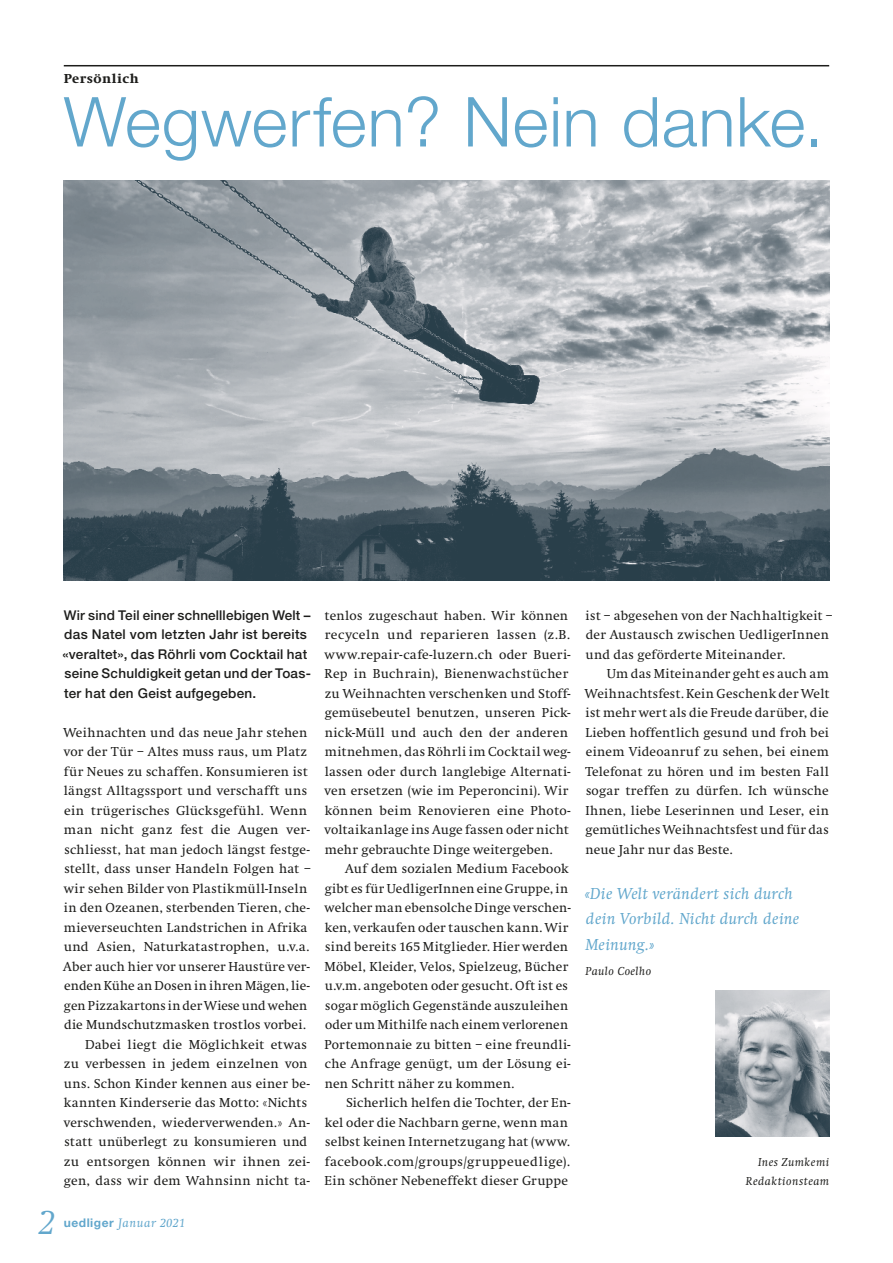
<style>
.page{position:relative;width:893px;height:1263px;background:#fff}
.page>*{position:absolute;margin:0;border:0;box-sizing:border-box;transform-origin:0 0}
.t1{font:300 69px "Helvetica Neue";letter-spacing:.01em;color:#62a7cc}
.t2{font:italic 300 36px "Swift";color:#62a7cc}
.t3{font:italic 16.5px/25.5px "Swift";letter-spacing:.01em;color:#62a7cc}
.t4{font:13.5px/19.5px "Swift";letter-spacing:.02em;color:#1d1d1b}
.t5{font:500 13.5px/19.5px "Helvetica Neue";letter-spacing:.02em;color:#1d1d1b}
.t6{font:800 13.5px "Swift";letter-spacing:.04em;color:#1d1d1b}
.t7{font:italic 12.75px "Swift";letter-spacing:.04em;color:#62a7cc}
.t8{font:italic 12px/19.5px "Swift";letter-spacing:.045em;color:#1d1d1b;text-align:right}
.s1{font-family:"Helvetica Neue";font-weight:700;font-style:normal;font-size:12px}
</style>
<div class="page">
<hr style="left:64px;top:65px;width:765px;height:1px;background:#1d1d1b">
<img style="left:64px;top:180px;width:765px;height:401px">
<img style="left:716px;top:990px;width:113px;height:147px">
<p class="t6" style="left:64px;top:72px;width:76px">Persönlich</p>
<h1 class="t1" style="left:64px;top:80px;width:761px">Wegwerfen? Nein danke.</h1>
<p class="t5" style="left:62px;top:605px;width:250px">Wir sind Teil einer schnelllebigen Welt – das Natel vom letzten Jahr ist bereits «veraltet», das Röhrli vom Cocktail hat seine Schuldigkeit getan und der Toas&shy;ter hat den Geist aufgegeben.</p>
<p class="t4" style="left:63px;top:723px;width:246px">Weihnachten und das neue Jahr stehen</p>
<p class="t4" style="left:64px;top:742px;width:245px">vor der Tür – Altes muss raus, um Platz</p>
<p class="t4" style="left:64px;top:762px;width:245px">für Neues zu schaffen. Konsumieren ist</p>
<p class="t4" style="left:64px;top:781px;width:245px">längst Alltagssport und verschafft uns</p>
<p class="t4" style="left:64px;top:801px;width:245px">ein trügerisches Glücksgefühl. Wenn</p>
<p class="t4" style="left:64px;top:820px;width:247px">man nicht ganz fest die Augen ver-</p>
<p class="t4" style="left:64px;top:840px;width:247px">schliesst, hat man jedoch längst festge-</p>
<p class="t4" style="left:64px;top:859px;width:248px">stellt, dass unser Handeln Folgen hat –</p>
<p class="t4" style="left:64px;top:879px;width:245px">wir sehen Bilder von Plastikmüll-Inseln</p>
<p class="t4" style="left:64px;top:898px;width:247px">in den Ozeanen, sterbenden Tieren, che-</p>
<p class="t4" style="left:64px;top:918px;width:245px">mieverseuchten Landstrichen in Afrika</p>
<p class="t4" style="left:64px;top:937px;width:247px">und Asien, Naturkatastrophen, u.v.a.</p>
<p class="t4" style="left:63px;top:957px;width:248px">Aber auch hier vor unserer Haustüre ver-</p>
<p class="t4" style="left:64px;top:976px;width:247px">enden Kühe an Dosen in ihren Mägen, lie-</p>
<p class="t4" style="left:64px;top:996px;width:245px">gen Pizzakartons in der Wiese und wehen</p>
<p class="t4" style="left:64px;top:1015px;width:243px">die Mundschutzmasken trostlos vorbei.</p>
<p class="t4" style="left:85px;top:1035px;width:224px">Dabei liegt die Möglichkeit etwas</p>
<p class="t4" style="left:64px;top:1054px;width:245px">zu verbessen in jedem einzelnen von</p>
<p class="t4" style="left:64px;top:1074px;width:247px">uns. Schon Kinder kennen aus einer be-</p>
<p class="t4" style="left:64px;top:1093px;width:245px">kannten Kinderserie das Motto: «Nichts</p>
<p class="t4" style="left:64px;top:1113px;width:248px">verschwenden, wiederverwenden.» An-</p>
<p class="t4" style="left:64px;top:1132px;width:244px">statt unüberlegt zu konsumieren und</p>
<p class="t4" style="left:64px;top:1152px;width:247px">zu entsorgen können wir ihnen zei-</p>
<p class="t4" style="left:64px;top:1171px;width:247px">gen, dass wir dem Wahnsinn nicht ta-</p>
<h2 class="t2" style="left:39px;top:1202px;width:18px">2</h2>
<p class="t7" style="left:64px;top:1216px;width:123px"><span class="s1">uedliger</span> Januar 2021</p>
<p class="t4" style="left:324px;top:606px;width:248px">tenlos zugeschaut haben. Wir können recyceln und reparieren lassen (z.B. www.repair-cafe-luzern.ch oder Bueri-Rep in Buchrain), Bienenwachstücher zu Weihnachten verschenken und Stoff&shy;gemüsebeutel benutzen, unseren Pick&shy;nick-Müll und auch den der anderen mitnehmen, das Röhrli im Cocktail weg&shy;lassen oder durch langlebige Alternati&shy;ven ersetzen (wie im Peperoncini). Wir können beim Renovieren eine Photo&shy;voltaikanlage ins Auge fassen oder nicht mehr gebrauchte Dinge weitergeben.</p>
<p class="t4" style="left:324px;top:859px;width:248px;text-indent:21px">Auf dem sozialen Medium Facebook gibt es für UedligerInnen eine Gruppe, in welcher man ebensolche Dinge verschen&shy;ken, verkaufen oder tauschen kann. Wir sind bereits 165 Mitglieder. Hier werden Möbel, Kleider, Velos, Spielzeug, Bücher u.v.m. angeboten oder gesucht. Oft ist es sogar möglich Gegenstände auszuleihen oder um Mithilfe nach einem verlorenen Portemonnaie zu bitten – eine freundli&shy;che Anfrage genügt, um der Lösung ei&shy;nen Schritt näher zu kommen.</p>
<p class="t4" style="left:325px;top:1093px;width:247px;text-indent:21px">Sicherlich helfen die Tochter, der En&shy;kel oder die Nachbarn gerne, wenn man selbst keinen Internetzugang hat (www. facebook.com/groups/gruppeuedlige).<br>Ein schöner Nebeneffekt dieser Gruppe</p>
<p class="t4" style="left:585px;top:606px;width:248px">ist – abgesehen von der Nachhaltigkeit – der Austausch zwischen UedligerInnen und das geförderte Miteinander.</p>
<p class="t4" style="left:585px;top:664px;width:246px;text-align:justify;text-indent:22px">Um das Miteinander geht es auch am Weihnachtsfest. Kein Geschenk der Welt ist mehr wert als die Freude darüber, die Lieben hoffentlich gesund und froh bei einem Videoanruf zu sehen, bei einem Telefonat zu hören und im besten Fall sogar treffen zu dürfen. Ich wünsche Ihnen, liebe Leserinnen und Leser, ein gemütliches Weihnachtsfest und für das neue Jahr nur das Beste.</p>
<p class="t3" style="left:584px;top:881px;width:216px">«Die Welt verändert sich durch dein Vorbild. Nicht durch deine<br>Meinung.»</p>
<p class="t8" style="left:586px;top:962px;width:67px">Paulo Coelho</p>
<p class="t8" style="left:746px;top:1152px;width:85px">Ines Zumkemi<br>Redaktionsteam</p>
</div>
